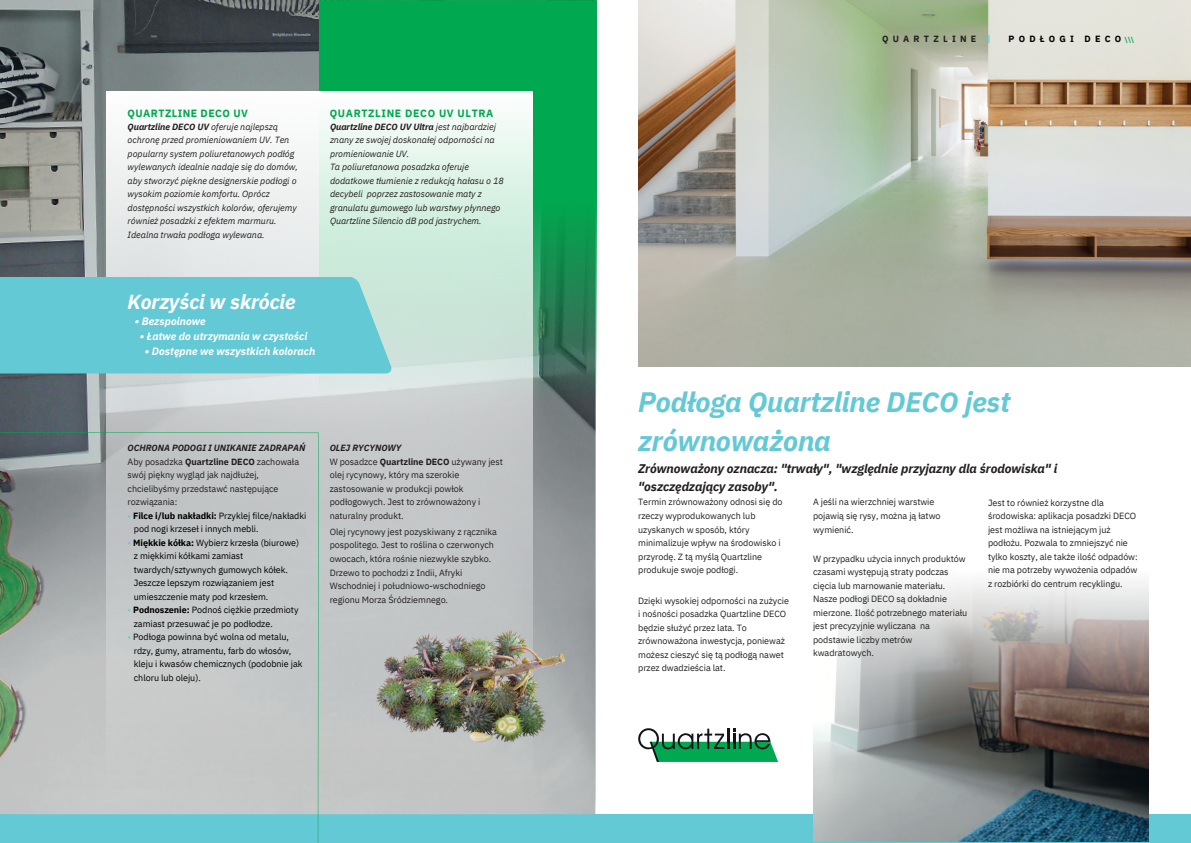
<style>
.page{position:relative;width:1191px;height:843px;background:#fff}
.page>*{position:absolute;margin:0;border:0;box-sizing:border-box;transform-origin:0 0}
.t1{font:italic 700 28px/39px "IBM Plex Sans";letter-spacing:-.005em;color:#63c9d5}
.t2{font:italic 700 20.2px "IBM Plex Sans";letter-spacing:-.005em;color:#fff}
.t3{font:italic 700 12.5px/17.2px "IBM Plex Sans";letter-spacing:-.005em;color:#231f20}
.t4{font:italic 700 10.6px "IBM Plex Sans";color:#fff}
.t5{font:700 10.5px "IBM Plex Sans";letter-spacing:.065em;color:#00a94f}
.t6{font:700 10.5px "IBM Plex Sans";letter-spacing:.04em;color:#00a94f}
.t7{font:9px/13.5px "IBM Plex Sans";letter-spacing:-.005em;color:#231f20}
.t8{font:italic 9px/13.5px "IBM Plex Sans";letter-spacing:-.005em;color:#231f20}
.t9{font:9px "IBM Plex Sans";letter-spacing:-.005em;color:#000}
.t10{font:italic 700 9px "IBM Plex Sans";letter-spacing:-.005em;color:#231f20}
.t11{font:700 9px "IBM Plex Sans";letter-spacing:.465em;color:#000}
.t12{font:700 9px "IBM Plex Sans";letter-spacing:.47em;color:#231f20}
.t13{font:700 9px "IBM Plex Sans";color:#63c9d5}
.t14{font:700 7px "IBM Plex Sans";color:#00a94f}
.s1{font-weight:700}
.s2{color:#63c9d5}
</style>
<div class="page">
<div style="left:0;top:814px;width:1190px;height:28px;background:#63c9d5"></div>
<img style="left:813px;top:577px;width:335px;height:264px">
<img style="left:638px;top:0;width:552px;height:366px">
<img style="left:0;top:0;width:595px;height:814px">
<img style="left:319px;top:0;width:277px;height:401px">
<img style="left:106px;top:92px;width:426px;height:700px">
<svg style="left:638px;top:728px;width:140px;height:33px"></svg>
<img style="left:354px;top:601px;width:234px;height:160px">
<svg style="left:0;top:432px;width:319px;height:410px;background:#b1bdbd"></svg>
<div style="left:0;top:276px;width:391px;height:97px;background:#63c9d5"></div>
<p class="t6" style="left:128px;top:106px;width:122px">QUARTZLINE DECO UV</p>
<p class="t5" style="left:330px;top:106px;width:165px">QUARTZLINE DECO UV ULTRA</p>
<p class="t8" style="left:128px;top:120px;width:172px"><span class="s1">Quartzline DECO UV</span> oferuje najlepszą ochronę przed promieniowaniem UV. Ten popularny system poliuretanowych podłóg wylewanych idealnie nadaje się do domów, aby stworzyć piękne designerskie podłogi o wysokim poziomie komfortu. Oprócz dostępności wszystkich kolorów, oferujemy również posadzki z efektem marmuru.<br>Idealna trwała podłoga wylewana.</p>
<p class="t8" style="left:330px;top:120px;width:167px"><span class="s1">Quartzline DECO UV Ultra</span> jest najbardziej znany ze swojej doskonałej odporności na promieniowanie UV.</p>
<p class="t8" style="left:330px;top:160px;width:175px">Ta poliuretanowa posadzka oferuje dodatkowe tłumienie z redukcją hałasu o 18 decybeli poprzez zastosowanie maty z granulatu gumowego lub warstwy płynnego Quartzline Silencio dB pod jastrychem.</p>
<p class="t2" style="left:127px;top:288px;width:170px">Korzyści w skrócie</p>
<p class="t4" style="left:135px;top:314px;width:72px">• Bezspoinowe</p>
<p class="t4" style="left:140px;top:329px;width:169px">• Łatwe do utrzymania w czystości</p>
<p class="t4" style="left:145px;top:344px;width:172px">• Dostępne we wszystkich kolorach</p>
<p class="t10" style="left:128px;top:442px;width:179px">OCHRONA PODOGI I UNIKANIE ZADRAPAŃ</p>
<p class="t7" style="left:128px;top:454px;width:173px">Aby posadzka <span class="s1">Quartzline DECO</span> zachowała swój piękny wygląd jak najdłużej, chcielibyśmy przedstawć następujące rozwiązania:</p>
<p class="t9" style="left:128px;top:509px;width:180px"><span class="s2">•</span> <span class="s1">Filce i/lub nakładki:</span> Przyklej filce/nakładki</p>
<p class="t9" style="left:134px;top:523px;width:126px">pod nogi krzeseł i innych mebli.</p>
<p class="t9" style="left:128px;top:536px;width:173px"><span class="s2">•</span> <span class="s1">Miękkie kółka:</span> Wybierz krzesła (biurowe)</p>
<p class="t9" style="left:134px;top:550px;width:111px">z miękkimi kółkami zamiast</p>
<p class="t9" style="left:134px;top:563px;width:156px">twardych/sztywnych gumowych kółek.</p>
<p class="t9" style="left:134px;top:577px;width:142px">Jeszcze lepszym rozwiązaniem jest</p>
<p class="t9" style="left:134px;top:590px;width:136px">umieszczenie maty pod krzesłem.</p>
<p class="t9" style="left:128px;top:604px;width:172px"><span class="s2">•</span> <span class="s1">Podnoszenie:</span> Podnoś ciężkie przedmioty</p>
<p class="t9" style="left:134px;top:617px;width:140px">zamiast przesuwać je po podłodze.</p>
<p class="t9" style="left:128px;top:631px;width:163px"><span class="s2">•</span> Podłoga powinna być wolna od metalu,</p>
<p class="t9" style="left:134px;top:644px;width:159px">rdzy, gumy, atramentu, farb do włosów,</p>
<p class="t9" style="left:134px;top:658px;width:170px">kleju i kwasów chemicznych (podobnie jak</p>
<p class="t9" style="left:134px;top:671px;width:68px">chloru lub oleju).</p>
<p class="t10" style="left:330px;top:442px;width:73px">OLEJ RYCYNOWY</p>
<p class="t7" style="left:330px;top:454px;width:175px">W posadzce <span class="s1">Quartzline DECO</span> używany jest olej rycynowy, który ma szerokie zastosowanie w produkcji powłok podłogowych. Jest to zrównoważony i naturalny produkt.</p>
<p class="t7" style="left:330px;top:524px;width:169px">Olej rycynowy jest pozyskiwany z rącznika pospolitego. Jest to roślina o czerwonych owocach, która rośnie niezwykle szybko.<br>Drzewo to pochodzi z Indii, Afryki Wschodniej i południowo-wschodniego regionu Morza Śródziemnego.</p>
<p class="t12" style="left:881px;top:32px;width:96px">QUARTZLINE</p>
<p class="t13" style="left:987px;top:33px;width:5px">|</p>
<p class="t11" style="left:1008px;top:32px;width:114px">PODŁOGI DECO</p>
<p class="t14" style="left:1124px;top:35px;width:11px">\\\</p>
<p class="t1" style="left:638px;top:381px;width:373px">Podłoga Quartzline DECO jest zrównoważona</p>
<p class="t3" style="left:638px;top:460px;width:420px">Zrównoważony oznacza: "trwały", "względnie przyjazny dla środowiska" i "oszczędzający zasoby".</p>
<p class="t7" style="left:638px;top:495px;width:146px">Termin zrównoważony odnosi się do rzeczy wyprodukowanych lub uzyskanych w sposób, który minimalizuje wpływ na środowisko i przyrodę. Z tą myślą Quartzline produkuje swoje podłogi.</p>
<p class="t7" style="left:813px;top:495px;width:129px">A jeśli na wierzchniej warstwie pojawią się rysy, można ją łatwo wymienić.</p>
<p class="t7" style="left:813px;top:551px;width:156px">W przypadku użycia innych produktów czasami występują straty podczas cięcia lub marnowanie materiału.<br>Nasze podłogi DECO są dokładnie mierzone. Ilość potrzebnego materiału jest precyzyjnie wyliczana na podstawie liczby metrów kwadratowych.</p>
<p class="t7" style="left:638px;top:593px;width:152px">Dzięki wysokiej odporności na zużycie i nośności posadzka Quartzline DECO będzie służyć przez lata. To zrównoważona inwestycja, ponieważ możesz cieszyć się tą podłogą nawet przez dwadzieścia lat.</p>
<p class="t7" style="left:987px;top:495px;width:151px">Jest to również korzystne dla środowiska: aplikacja posadzki DECO jest możliwa na istniejącym już podłożu. Pozwala to zmniejszyć nie tylko koszty, ale także ilość odpadów: nie ma potrzeby wywożenia odpadów z rozbiórki do centrum recyklingu.</p>
</div>
